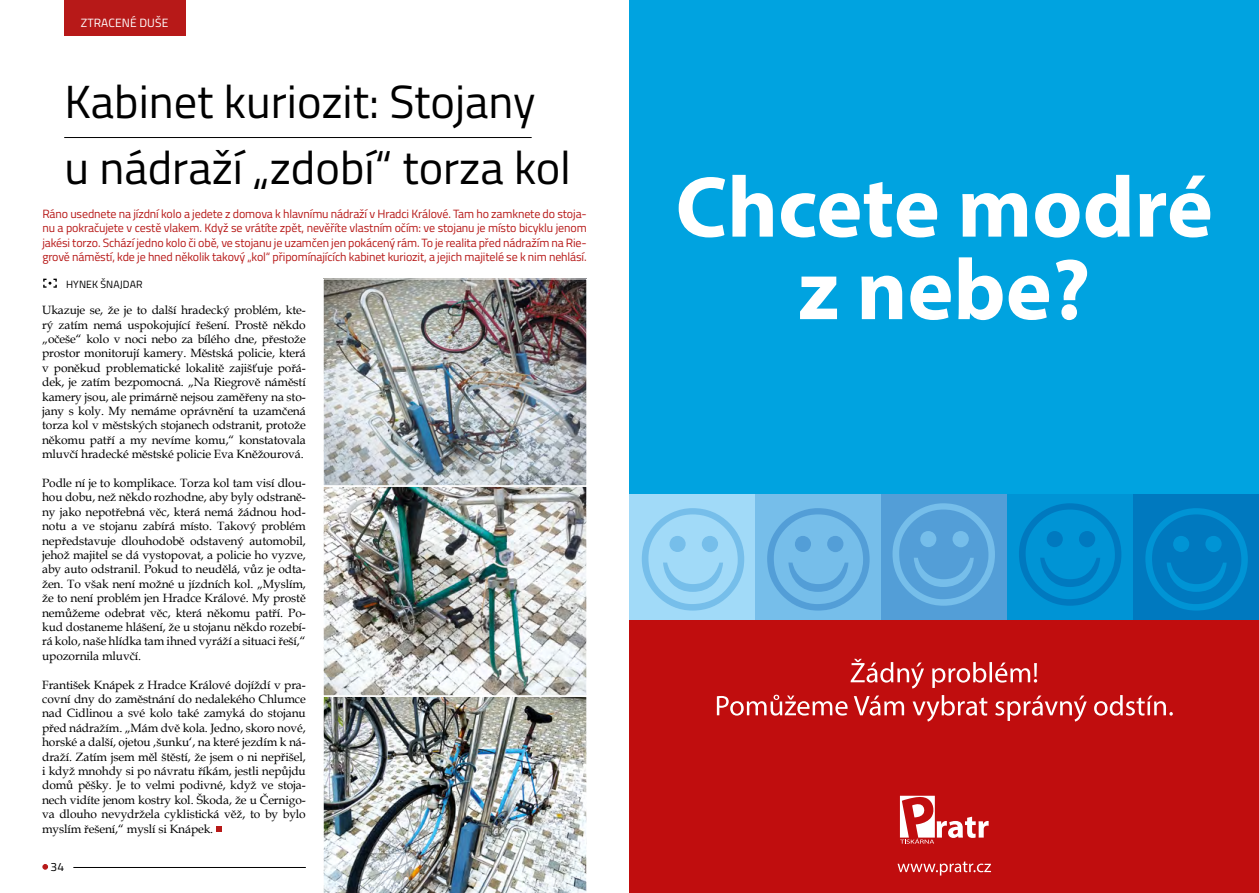
<style>
.page{position:relative;width:1259px;height:893px;background:#fff}
.page>*{position:absolute;margin:0;border:0;box-sizing:border-box;transform-origin:0 0}
.t1{font:46.5px/66px "Titillium Web";color:#000}
.t2{font:12px/14.4px "Book Antiqua";letter-spacing:-.01em;color:#000;text-align:justify}
.t3{font:12px/14.4px "Titillium";letter-spacing:-.01em;color:#b71918;text-align:justify}
.t4{font:12px "Titillium Web";letter-spacing:.01em;color:#fff}
.t5{font:12px "Titillium Web";color:#000}
.t6{font:10.5px "Titillium Web";letter-spacing:.01em;color:#000}
</style>
<div class="page">
<svg style="left:43px;top:864px;width:5px;height:5px"></svg>
<hr style="left:73px;top:867px;width:233px;height:1px;background:#000">
<svg style="left:43px;top:279px;width:14px;height:9px"></svg>
<hr style="left:64px;top:137px;width:467px;height:1px;background:#000">
<div style="left:64px;top:0;width:121px;height:35px;background:#b71918"></div>
<img style="left:325px;top:281px;width:260px;height:413px">
<div style="left:323px;top:486px;width:264px;height:210px;border:1px solid #fff"></div>
<div style="left:323px;top:279px;width:264px;height:207px;border:1px solid #fff"></div>
<img style="left:323px;top:697px;width:264px;height:196px">
<svg style="left:217px;top:826px;width:5px;height:5px"></svg>
<div style="left:629px;top:0;width:630px;height:636px;background:#00a3e0"></div>
<div style="left:629px;top:620px;width:630px;height:273px;background:#c00d0e"></div>
<svg style="left:897px;top:861px;width:94px;height:14px"></svg>
<svg style="left:900px;top:796px;width:88px;height:48px"></svg>
<svg style="left:717px;top:695px;width:455px;height:27px"></svg>
<svg style="left:850px;top:659px;width:187px;height:30px"></svg>
<div style="left:629px;top:494px;width:126px;height:126px;background:#a1daf8"></div>
<div style="left:755px;top:494px;width:126px;height:126px;background:#76beea"></div>
<div style="left:881px;top:494px;width:126px;height:126px;background:#539ed7"></div>
<div style="left:1007px;top:494px;width:126px;height:126px;background:#0094d5"></div>
<div style="left:1133px;top:494px;width:126px;height:126px;background:#0079bf"></div>
<svg style="left:800px;top:257px;width:287px;height:63px"></svg>
<svg style="left:678px;top:175px;width:532px;height:63px"></svg>
<svg style="left:892px;top:503px;width:103px;height:103px"></svg>
<svg style="left:1019px;top:503px;width:102px;height:103px"></svg>
<svg style="left:767px;top:508px;width:102px;height:103px"></svg>
<svg style="left:642px;top:508px;width:102px;height:103px"></svg>
<svg style="left:1145px;top:508px;width:102px;height:103px"></svg>
<p class="t4" style="left:81px;top:14px;width:89px">ZTRACENÉ DUŠE</p>
<h1 class="t1" style="left:64px;top:66px;width:508px">Kabinet kuriozit: Stojany u nádraží „zdobí“ torza kol</h1>
<p class="t3" style="left:42px;top:206px;width:546px">Ráno usednete na jízdní kolo a jedete z domova k hlavnímu nádraží v Hradci Králové. Tam ho zamknete do stoja&shy;nu a pokračujete v cestě vlakem. Když se vrátíte zpět, nevěříte vlastním očím: ve stojanu je místo bicyklu jenom jakési torzo. Schází jedno kolo či obě, ve stojanu je uzamčen jen pokácený rám. To je realita před nádražím na Rie&shy;grově náměstí, kde je hned několik takový „kol“ připomínajících kabinet kuriozit, a jejich majitelé se k nim nehlásí.</p>
<p class="t6" style="left:66px;top:276px;width:78px">HYNEK ŠNAJDAR</p>
<p class="t2" style="left:42px;top:303px;width:265px">Ukazuje se, že je to další hradecký problém, kte&shy;rý zatím nemá uspokojující řešení. Prostě někdo „očeše“ kolo v noci nebo za bílého dne, přestože prostor monitorují kamery. Městská policie, která v poněkud problematické lokalitě zajišťuje pořá&shy;dek, je zatím bezpomocná. „Na Riegrově náměstí kamery jsou, ale primárně nejsou zaměřeny na sto&shy;jany s koly. My nemáme oprávnění ta uzamčená torza kol v městských stojanech odstranit, protože někomu patří a my nevíme komu,“ konstatovala mluvčí hradecké městské policie Eva Kněžourová.</p>
<p class="t2" style="left:42px;top:475px;width:265px">Podle ní je to komplikace. Torza kol tam visí dlou&shy;hou dobu, než někdo rozhodne, aby byly odstraně&shy;ny jako nepotřebná věc, která nemá žádnou hod&shy;notu a ve stojanu zabírá místo. Takový problém nepředstavuje dlouhodobě odstavený automobil, jehož majitel se dá vystopovat, a policie ho vyzve, aby auto odstranil. Pokud to neudělá, vůz je odta&shy;žen. To však není možné u jízdních kol. „Myslím, že to není problém jen Hradce Králové. My prostě nemůžeme odebrat věc, která někomu patří. Po&shy;kud dostaneme hlášení, že u stojanu někdo rozebí&shy;rá kolo, naše hlídka tam ihned vyráží a situaci řeší,“ upozornila mluvčí.</p>
<p class="t2" style="left:42px;top:677px;width:265px">František Knápek z Hradce Králové dojíždí v pra&shy;covní dny do zaměstnání do nedalekého Chlumce nad Cidlinou a své kolo také zamyká do stojanu před nádražím. „Mám dvě kola. Jedno, skoro nové, horské a další, ojetou ‚šunku‘, na které jezdím k ná&shy;draží. Zatím jsem měl štěstí, že jsem o ni nepřišel, i když mnohdy si po návratu říkám, jestli nepůjdu domů pěšky. Je to velmi podivné, když ve stoja&shy;nech vidíte jenom kostry kol. Škoda, že u Černigo&shy;va dlouho nevydržela cyklistická věž, to by bylo myslím řešení,“ myslí si Knápek.</p>
<p class="t5" style="left:51px;top:858px;width:15px">34</p>
</div>
